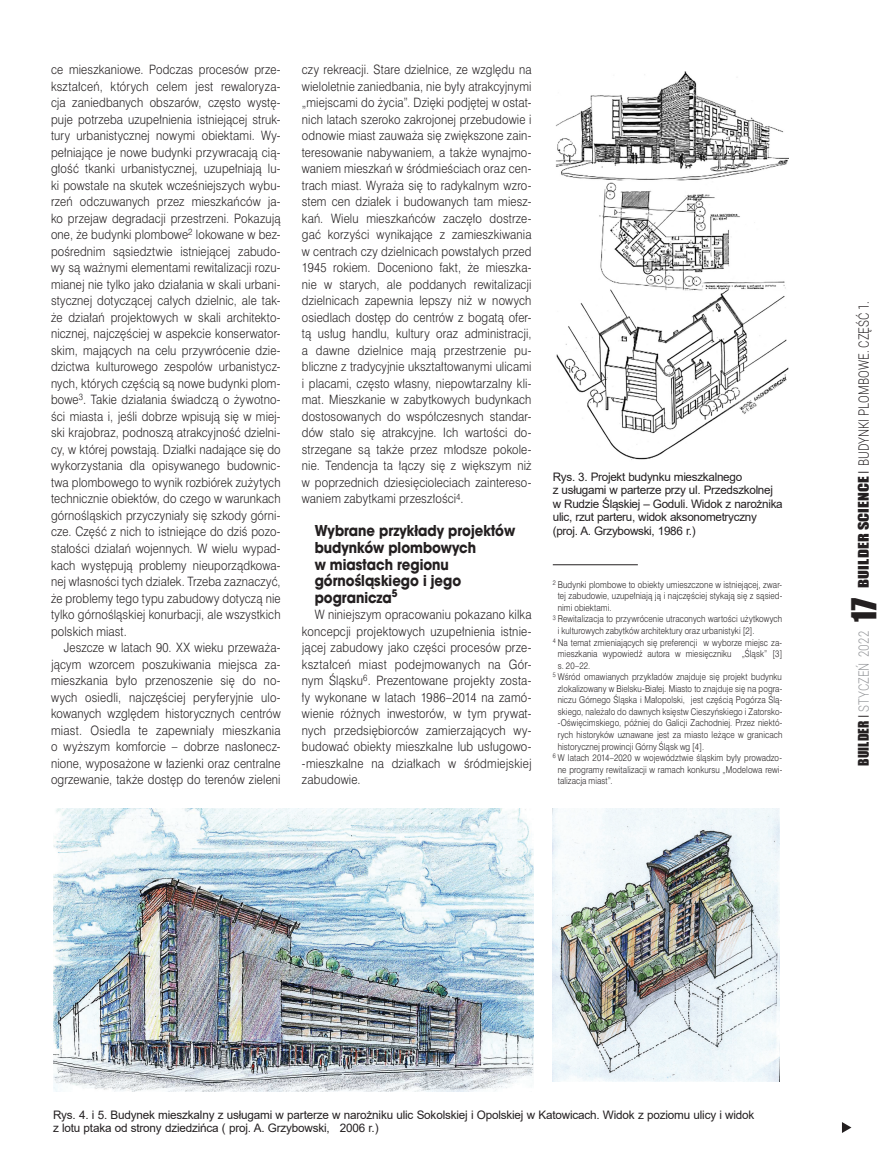
<style>
.page{position:relative;width:893px;height:1170px;background:#fff}
.page>*{position:absolute;margin:0;border:0;box-sizing:border-box;transform-origin:0 0}
.srodtytul{font:700 16.5px/16.5px "Avant Gar Got Itc TEE";color:#231f20;scale:.9 1}
.t1{font:300 14.25px "Roboto";letter-spacing:.005em;color:#231f20;scale:.8 1}
.t2{font:300 14.25px "Roboto";letter-spacing:.01em;color:#939598;scale:.8 1}
.tekst_swiss{font:12px/16.5px "Swis 721 Lt PL";letter-spacing:.015em;color:#231f20;text-align:justify;scale:.89 1}
.Fot_podpis{font:11.7px/13.5px "Arial";letter-spacing:-.025em;color:#231f20}
.LITERATURA_WYLICZENI{font:8.7px/11.6px "Swis 721 Lt PL";letter-spacing:.01em;color:#231f20;text-align:justify;scale:.86 1}
.s1{font-family:"Impact";font-weight:400;font-size:13.5px}
.s2{font-family:"Swis 721 Lt PL";font-weight:400;font-size:13.5px}
.s3{font-family:"Impact";font-weight:400;font-size:13.5px;color:#231f20}
.s4{font-family:"Swis 721 Lt PL";font-weight:400;font-size:13.5px;color:#231f20}
.s5{font-family:"Compacta PL";font-weight:700;font-size:30px;color:#231f20}
</style>
<div class="page">
<svg style="left:842px;top:1122px;width:9px;height:10px"></svg>
<img style="left:555px;top:71px;width:233px;height:389px">
<img style="left:53px;top:808px;width:480px;height:283px">
<img style="left:553px;top:808px;width:227px;height:273px">
<hr style="left:553px;top:564px;width:85px;height:1px;background:#231f20">
<p class="tekst_swiss" style="left:51px;top:61px;width:259px">ce mieszkaniowe. Podczas procesów prze&shy;kształceń, których celem jest rewaloryza&shy;cja zaniedbanych obszarów, często wystę&shy;puje potrzeba uzupełnienia istniejącej struk&shy;tury urbanistycznej nowymi obiektami. Wy&shy;pełniające je nowe budynki przywracają cią&shy;głość tkanki urbanistycznej, uzupełniają lu&shy;ki powstałe na skutek wcześniejszych wybu&shy;rzeń odczuwanych przez mieszkańców ja&shy;ko przejaw degradacji przestrzeni. Pokazują one, że budynki plombowe<sup>2</sup> lokowane w bez&shy;pośrednim sąsiedztwie istniejącej zabudo&shy;wy są ważnymi elementami rewitalizacji rozu&shy;mianej nie tylko jako działania w skali urbani&shy;stycznej dotyczącej całych dzielnic, ale tak&shy;że działań projektowych w skali architekto&shy;nicznej, najczęściej w aspekcie konserwator&shy;skim, mających na celu przywrócenie dzie&shy;dzictwa kulturowego zespołów urbanistycz&shy;nych, których częścią są nowe budynki plom&shy;bowe<sup>3</sup>. Takie działania świadczą o żywotno&shy;ści miasta i, jeśli dobrze wpisują się w miej&shy;ski krajobraz, podnoszą atrakcyjność dzielni&shy;cy, w której powstają. Działki nadające się do wykorzystania dla opisywanego budownic&shy;twa plombowego to wynik rozbiórek zużytych technicznie obiektów, do czego w warunkach górnośląskich przyczyniały się szkody górni&shy;cze. Część z nich to istniejące do dziś pozo&shy;stałości działań wojennych. W wielu wypad&shy;kach występują problemy nieuporządkowa&shy;nej własności tych działek. Trzeba zaznaczyć, że problemy tego typu zabudowy dotyczą nie tylko górnośląskiej konurbacji, ale wszystkich polskich miast.</p>
<p class="tekst_swiss" style="left:51px;top:639px;width:259px;text-indent:13px">Jeszcze w latach 90. XX wieku przeważa&shy;jącym wzorcem poszukiwania miejsca za&shy;mieszkania było przenoszenie się do no&shy;wych osiedli, najczęściej peryferyjnie ulo&shy;kowanych względem historycznych centrów miast. Osiedla te zapewniały mieszkania o wyższym komforcie – dobrze nasłonecz&shy;nione, wyposażone w łazienki oraz centralne ogrzewanie, także dostęp do terenów zieleni</p>
<p class="tekst_swiss" style="left:302px;top:61px;width:260px">czy rekreacji. Stare dzielnice, ze względu na wieloletnie zaniedbania, nie były atrakcyjnymi „miejscami do życia”. Dzięki podjętej w ostat&shy;nich latach szeroko zakrojonej przebudowie i odnowie miast zauważa się zwiększone zain&shy;teresowanie nabywaniem, a także wynajmo&shy;waniem mieszkań w śródmieściach oraz cen&shy;trach miast. Wyraża się to radykalnym wzro&shy;stem cen działek i budowanych tam miesz&shy;kań. Wielu mieszkańców zaczęło dostrze&shy;gać korzyści wynikające z zamieszkiwania w centrach czy dzielnicach powstałych przed 1945 rokiem. Doceniono fakt, że mieszka&shy;nie w starych, ale poddanych rewitalizacji dzielnicach zapewnia lepszy niż w nowych osiedlach dostęp do centrów z bogatą ofer&shy;tą usług handlu, kultury oraz administracji, a dawne dzielnice mają przestrzenie pu&shy;bliczne z tradycyjnie ukształtowanymi ulicami i placami, często własny, niepowtarzalny kli&shy;mat. Mieszkanie w zabytkowych budynkach dostosowanych do współczesnych standar&shy;dów stało się atrakcyjne. Ich wartości do&shy;strzegane są także przez młodsze pokole&shy;nie. Tendencja ta łączy się z większym niż w poprzednich dziesięcioleciach zaintereso&shy;waniem zabytkami przeszłości<sup>4</sup>.</p>
<p class="srodtytul" style="left:315px;top:522px;width:224px">Wybrane przykłady projektów budynków plombowych<br>w miastach regionu górnośląskiego i jego pogranicza<sup>5</sup></p>
<p class="tekst_swiss" style="left:302px;top:606px;width:259px;text-indent:13px">W niniejszym opracowaniu pokazano kilka koncepcji projektowych uzupełnienia istnie&shy;jącej zabudowy jako części procesów prze&shy;kształceń miast podejmowanych na Gór&shy;nym Śląsku<sup>6</sup>. Prezentowane projekty zosta&shy;ły wykonane w latach 1986–2014 na zamó&shy;wienie różnych inwestorów, w tym prywat&shy;nych przedsiębiorców zamierzających wy&shy;budować obiekty mieszkalne lub usługowo--mieszkalne na działkach w śródmiejskiej zabudowie.</p>
<p class="Fot_podpis" style="left:553px;top:470px;width:231px">Rys. 3. Projekt budynku mieszkalnego<br>z usługami w parterze przy ul. Przedszkolnej w Rudzie Śląskiej – Goduli. Widok z narożnika ulic, rzut parteru, widok aksonometryczny (proj. A. Grzybowski, 1986 r.)</p>
<p class="LITERATURA_WYLICZENI" style="left:558px;top:578px;width:263px;text-indent:-5px"><sup>2</sup> Budynki plombowe to obiekty umieszczone w istniejącej, zwar&shy;tej zabudowie, uzupełniają ją i najczęściej stykają się z sąsied&shy;nimi obiektami.</p>
<p class="LITERATURA_WYLICZENI" style="left:558px;top:613px;width:262px;text-indent:-5px"><sup>3</sup> Rewitalizacja to przywrócenie utraconych wartości użytkowych i kulturowych zabytków architektury oraz urbanistyki [2].</p>
<p class="LITERATURA_WYLICZENI" style="left:558px;top:636px;width:263px;text-indent:-5px"><sup>4</sup> Na temat zmieniających się preferencji w wyborze miejsc za&shy;mieszkania wypowiedź autora w miesięczniku „Śląsk” [3] s. 20–22.</p>
<p class="LITERATURA_WYLICZENI" style="left:558px;top:671px;width:263px;text-indent:-5px"><sup>5</sup> Wśród omawianych przykładów znajduje się projekt budynku zlokalizowany w Bielsku-Białej. Miasto to znajduje się na pogra&shy;niczu Górnego Śląska i Małopolski, jest częścią Pogórza Ślą&shy;skiego, należało do dawnych księstw Cieszyńskiego i Zatorsko--Oświęcimskiego, później do Galicji Zachodniej. Przez niektó&shy;rych historyków uznawane jest za miasto leżące w granicach historycznej prowincji Górny Śląsk wg [4].</p>
<p class="LITERATURA_WYLICZENI" style="left:558px;top:751px;width:263px;text-indent:-5px"><sup>6</sup> W latach 2014–2020 w województwie śląskim były prowadzo&shy;ne programy rewitalizacji w ramach konkursu „Modelowa rewi&shy;talizacja miast”.</p>
<p class="t1" style="left:854px;top:587px;width:359px;rotate:-90deg"><span class="s1">BUILDER SCIENCE</span> <span class="s2">I</span> BUDYNKI PLOMBOWE. CZĘŚĆ 1.</p>
<p class="t2" style="left:854px;top:765px;width:213px;rotate:-90deg"><span class="s3">BUILDER</span> <span class="s4">I</span> STYCZEŃ 2022 <span class="s5">17</span></p>
<p class="Fot_podpis" style="left:53px;top:1107px;width:703px">Rys. 4. i 5. Budynek mieszkalny z usługami w parterze w narożniku ulic Sokolskiej i Opolskiej w Katowicach. Widok z poziomu ulicy i widok z lotu ptaka od strony dziedzińca ( proj. A. Grzybowski, 2006 r.)</p>
</div>
